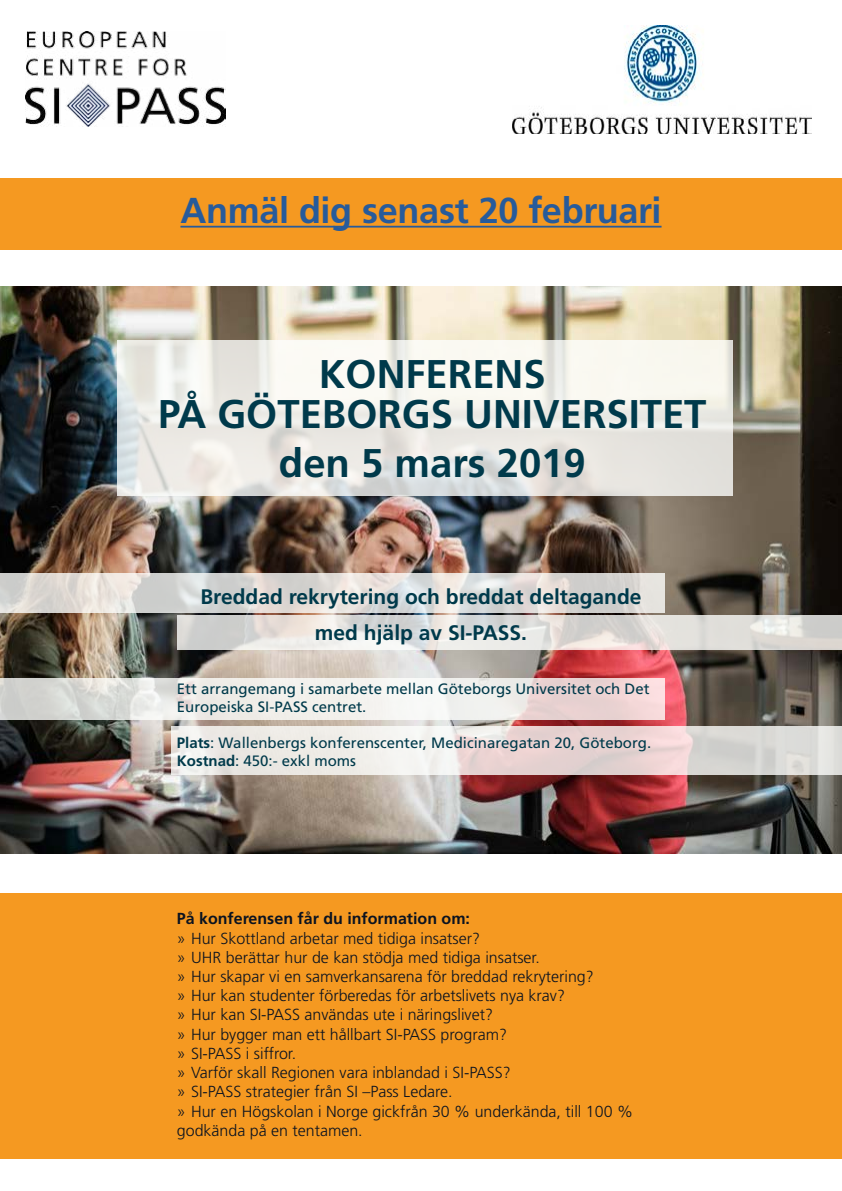
<style>
.page{position:relative;width:842px;height:1191px;background:#fff}
.page>*{position:absolute;margin:0;border:0;box-sizing:border-box;transform-origin:0 0}
.t1{font:700 40px/40px "Frutiger LT Std";color:#003a4b;text-align:center}
.t2{font:700 36px "Frutiger LT Std";letter-spacing:-.01em;color:#275b9b}
.t3{font:700 21px/36px "Frutiger LT Std";color:#003a4b;text-align:center}
.t4{font:300 16px/19.2px "Frutiger LT Std";color:#0b1320}
.t5{font:700 16px "Frutiger LT Std";color:#0b1320}
.t6{font:15px/18px "Frutiger LT Std";color:#003a4b}
.s1{font-weight:700}
</style>
<div class="page">
<img style="left:0;top:286px;width:842px;height:567px">
<svg style="left:118px;top:340px;width:615px;height:156px"></svg>
<svg style="left:177px;top:615px;width:665px;height:35px;background:#e0dedb"></svg>
<svg style="left:171px;top:726px;width:671px;height:48px;background:#e8e0dd"></svg>
<svg style="left:0;top:678px;width:665px;height:42px"></svg>
<div style="left:0;top:178px;width:842px;height:71px;background:#f59921"></div>
<div style="left:0;top:893px;width:842px;height:265px;background:#f59921"></div>
<svg style="left:0;top:573px;width:665px;height:39px;background:#dcdad6"></svg>
<hr style="left:180px;top:226px;width:481px;height:1px;background:#275b9b">
<img style="left:26px;top:31px;width:199px;height:95px">
<img style="left:513px;top:26px;width:299px;height:107px">
<h2 class="t2" style="left:180px;top:189px;width:483px">Anmäl dig senast 20 februari</h2>
<h1 class="t1" style="left:158px;top:354px;width:550px">KONFERENS<br>PÅ GÖTEBORGS UNIVERSITET</h1>
<h1 class="t1" style="left:279px;top:443px;width:308px">den 5 mars 2019</h1>
<h3 class="t3" style="left:200px;top:579px;width:443px">Breddad rekrytering och breddat deltagande med hjälp av SI-PASS.</h3>
<p class="t6" style="left:177px;top:680px;width:474px">Ett arrangemang i samarbete mellan Göteborgs Universitet och Det<br>Europeiska SI-PASS centret.</p>
<p class="t6" style="left:177px;top:734px;width:476px"><span class="s1">Plats</span>: Wallenbergs konferenscenter, Medicinaregatan 20, Göteborg.<br><span class="s1">Kostnad</span>: 450:- exkl moms</p>
<p class="t5" style="left:177px;top:909px;width:295px">På konferensen får du information om:</p>
<p class="t4" style="left:177px;top:928px;width:458px">» Hur Skottland arbetar med tidiga insatser?<br>» UHR berättar hur de kan stödja med tidiga insatser.<br>» Hur skapar vi en samverkansarena för breddad rekrytering?<br>» Hur kan studenter förberedas för arbetslivets nya krav?<br>» Hur kan SI-PASS användas ute i näringslivet?<br>» Hur bygger man ett hållbart SI-PASS program?<br>» SI-PASS i siffror.<br>» Varför skall Regionen vara inblandad i SI-PASS?<br>» SI-PASS strategier från SI –Pass Ledare.<br>» Hur en Högskolan i Norge gickfrån 30 % underkända, till 100 % godkända på en tentamen.</p>
</div>
